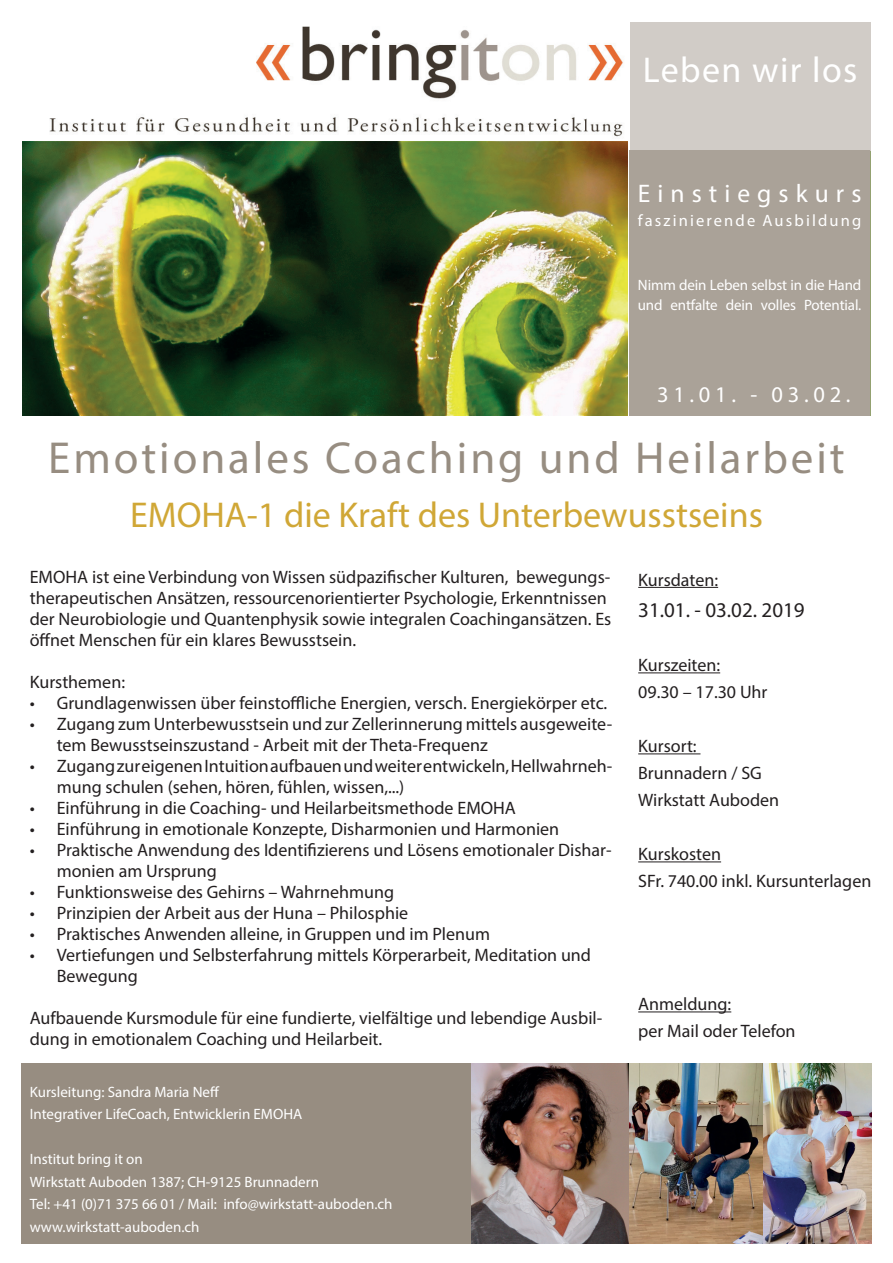
<style>
.page{position:relative;width:893px;height:1263px;background:#fff}
.page>*{position:absolute;margin:0;border:0;box-sizing:border-box;transform-origin:0 0}
.t1{font:45px "Myriad Pro";letter-spacing:.065em;color:#978d81}
.t2{font:36px "Myriad Pro";color:#d0a736}
.t3{font:36px "Myriad Pro";letter-spacing:.04em;color:#fff}
.t4{font:25.5px "Myriad Pro";letter-spacing:.275em;color:#fff}
.t5{font:22.5px "Myriad Pro";letter-spacing:.21em;color:#fff}
.t6{font:21px "Myriad Pro";color:#231f20}
.t7{font:18px/21px "Myriad Pro";color:#231f20}
.t8{font:16.5px "Myriad Pro";letter-spacing:.13em;color:#fff}
.t9{font:15px/22.5px "Myriad Pro";color:#fff}
</style>
<div class="page">
<hr style="left:638px;top:587px;width:80px;height:1px;background:#231f20">
<hr style="left:638px;top:672px;width:82px;height:1px;background:#231f20">
<hr style="left:638px;top:753px;width:62px;height:1px;background:#231f20">
<hr style="left:638px;top:861px;width:83px;height:1px;background:#231f20">
<hr style="left:638px;top:1011px;width:93px;height:1px;background:#231f20">
<div style="left:21px;top:1063px;width:451px;height:181px;background:#978d81"></div>
<img style="left:472px;top:1063px;width:399px;height:181px">
<div style="left:630px;top:22px;width:241px;height:129px;background:#d1ccc7"></div>
<div style="left:629px;top:151px;width:241px;height:265px;background:#aaa298"></div>
<img style="left:22px;top:141px;width:605px;height:274px">
<img style="left:49px;top:26px;width:574px;height:111px">
<h2 class="t3" style="left:643px;top:48px;width:216px">Leben wir los</h2>
<h3 class="t4" style="left:638px;top:177px;width:225px">Einstiegskurs</h3>
<p class="t8" style="left:638px;top:211px;width:225px">faszinierende Ausbildung</p>
<p class="t9" style="left:638px;top:275px;width:225px;line-height:19.5px">Nimm dein Leben selbst in die Hand und entfalte dein volles Potential.</p>
<p class="t5" style="left:657px;top:380px;width:195px">31.01. - 03.02.</p>
<h1 class="t1" style="left:48px;top:430px;width:798px">Emotionales Coaching und Heilarbeit</h1>
<h2 class="t2" style="left:130px;top:493px;width:634px">EMOHA-1 die Kraft des Unterbewusstseins</h2>
<p class="t7" style="left:30px;top:566px;width:583px">EMOHA ist eine Verbindung von Wissen südpazifischer Kulturen, bewegungs&shy;therapeutischen Ansätzen, ressourcenorientierter Psychologie, Erkenntnissen der Neurobiologie und Quantenphysik sowie integralen Coachingansätzen. Es öffnet Menschen für ein klares Bewusstsein.</p>
<p class="t7" style="left:30px;top:671px;width:97px">Kursthemen:</p>
<p class="t7" style="left:30px;top:692px;width:579px">• Grundlagenwissen über feinstoffliche Energien, versch. Energiekörper etc.</p>
<p class="t7" style="left:57px;top:713px;width:557px;text-indent:-27px">• Zugang zum Unterbewusstsein und zur Zellerinnerung mittels ausgeweite&shy;tem Bewusstseinszustand - Arbeit mit der Theta-Frequenz</p>
<p class="t7" style="left:57px;top:755px;width:557px;text-indent:-27px">• Zugang zur eigenen Intuition aufbauen und weiter entwickeln, Hellwahrneh&shy;mung schulen (sehen, hören, fühlen, wissen,...)</p>
<p class="t7" style="left:30px;top:797px;width:488px">• Einführung in die Coaching- und Heilarbeitsmethode EMOHA</p>
<p class="t7" style="left:30px;top:819px;width:531px">• Einführung in emotionale Konzepte, Disharmonien und Harmonien</p>
<p class="t7" style="left:57px;top:840px;width:556px;text-indent:-27px">• Praktische Anwendung des Identifizierens und Lösens emotionaler Dishar&shy;monien am Ursprung</p>
<p class="t7" style="left:30px;top:882px;width:366px">• Funktionsweise des Gehirns – Wahrnehmung</p>
<p class="t7" style="left:30px;top:903px;width:380px">• Prinzipien der Arbeit aus der Huna – Philosphie</p>
<p class="t7" style="left:30px;top:924px;width:462px">• Praktisches Anwenden alleine, in Gruppen und im Plenum</p>
<p class="t7" style="left:57px;top:945px;width:536px;text-indent:-27px">• Vertiefungen und Selbsterfahrung mittels Körperarbeit, Meditation und<br>Bewegung</p>
<p class="t7" style="left:30px;top:1008px;width:574px">Aufbauende Kursmodule für eine fundierte, vielfältige und lebendige Ausbil&shy;dung in emotionalem Coaching und Heilarbeit.</p>
<p class="t9" style="left:30px;top:1080px;width:274px">Kursleitung: Sandra Maria Neff<br>Integrativer LifeCoach, Entwicklerin EMOHA</p>
<p class="t9" style="left:30px;top:1148px;width:364px">Institut bring it on<br>Wirkstatt Auboden 1387; CH-9125 Brunnadern<br>Tel: +41 (0)71 375 66 01 / Mail: info@wirkstatt-auboden.ch www.wirkstatt-auboden.ch</p>
<p class="t7" style="left:638px;top:569px;width:81px">Kursdaten:</p>
<p class="t6" style="left:638px;top:597px;width:168px">31.01. - 03.02. 2019</p>
<p class="t7" style="left:638px;top:651px;width:131px;line-height:27px">Kurszeiten:<br>09.30 – 17.30 Uhr</p>
<p class="t7" style="left:638px;top:732px;width:142px;line-height:27px">Kursort:<br>Brunnadern / SG<br>Wirkstatt Auboden</p>
<p class="t7" style="left:638px;top:840px;width:235px;line-height:27px">Kurskosten<br>SFr. 740.00 inkl. Kursunterlagen</p>
<p class="t7" style="left:638px;top:990px;width:159px;line-height:27px">Anmeldung:<br>per Mail oder Telefon</p>
</div>
